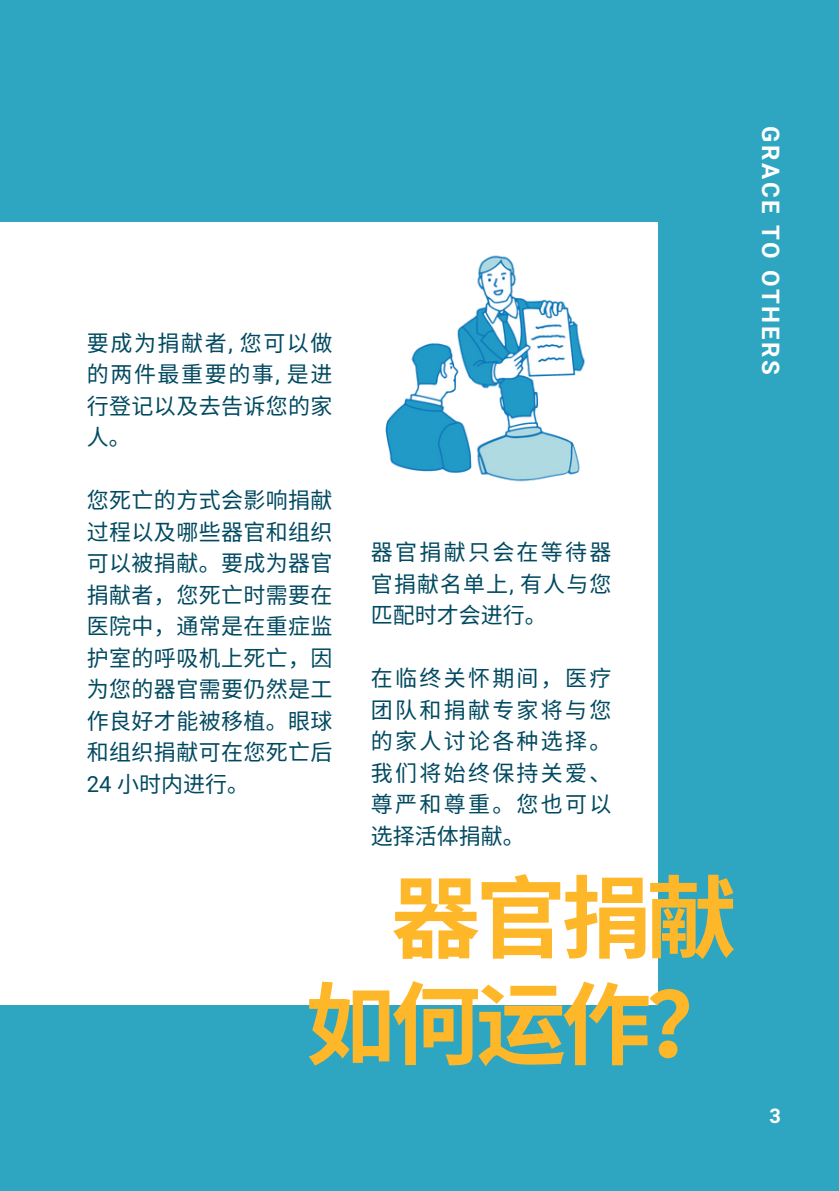
<style>
.page{position:relative;width:839px;height:1191px;background:#fff}
.page>*{position:absolute;margin:0;border:0;box-sizing:border-box;transform-origin:0 0}
.t1{font:700 90px/106.4px "Noto Sans CJ Ksc";letter-spacing:-.055em;color:#ffb72a;text-align:right}
.t2{font:700 24px "Mardoto";letter-spacing:.115em;color:#fff}
.t3{font:22px/31.6px "Noto Sans CJ Ksc";letter-spacing:.05em;color:#004960;text-align:justify}
.t4{font:700 20px "Mardoto";color:#fff}
.s1{font-family:"Mardoto"}
</style>
<div class="page">
<div style="left:0;top:0;width:838px;height:1191px;background:#2fa6c1"></div>
<div style="left:0;top:222px;width:657px;height:783px;background:#fff"></div>
<img style="left:385px;top:255px;width:200px;height:227px">
<p class="t3" style="left:87px;top:326px;width:247px">要成为捐献者<span class="s1">,</span> 您可以做的两件最重要的事<span class="s1">,</span> 是进行登记以及去告诉您的家人。</p>
<p class="t3" style="left:87px;top:483px;width:247px">您死亡的方式会影响捐献过程以及哪些器官和组织可以被捐献。要成为器官捐献者，您死亡时需要在医院中，通常是在重症监护室的呼吸机上死亡，因为您的器官需要仍然是工作良好才能被移植。眼球和组织捐献可在您死亡后<span class="s1">24</span> 小时内进行。</p>
<p class="t3" style="left:371px;top:535px;width:242px">器官捐献只会在等待器官捐献名单上<span class="s1">,</span> 有人与您匹配时才会进行。</p>
<p class="t3" style="left:371px;top:661px;width:242px">在临终关怀期间，医疗团队和捐献专家将与您的家人讨论各种选择。我们将始终保持关爱、尊严和尊重。您也可以选择活体捐献。</p>
<h1 class="t1" style="left:305px;top:860px;width:432px">器官捐献如何运作？</h1>
<h2 class="t2" style="left:784px;top:126px;width:251px;rotate:90deg">GRACE TO OTHERS</h2>
<p class="t4" style="left:769px;top:1104px;width:13px">3</p>
</div>
